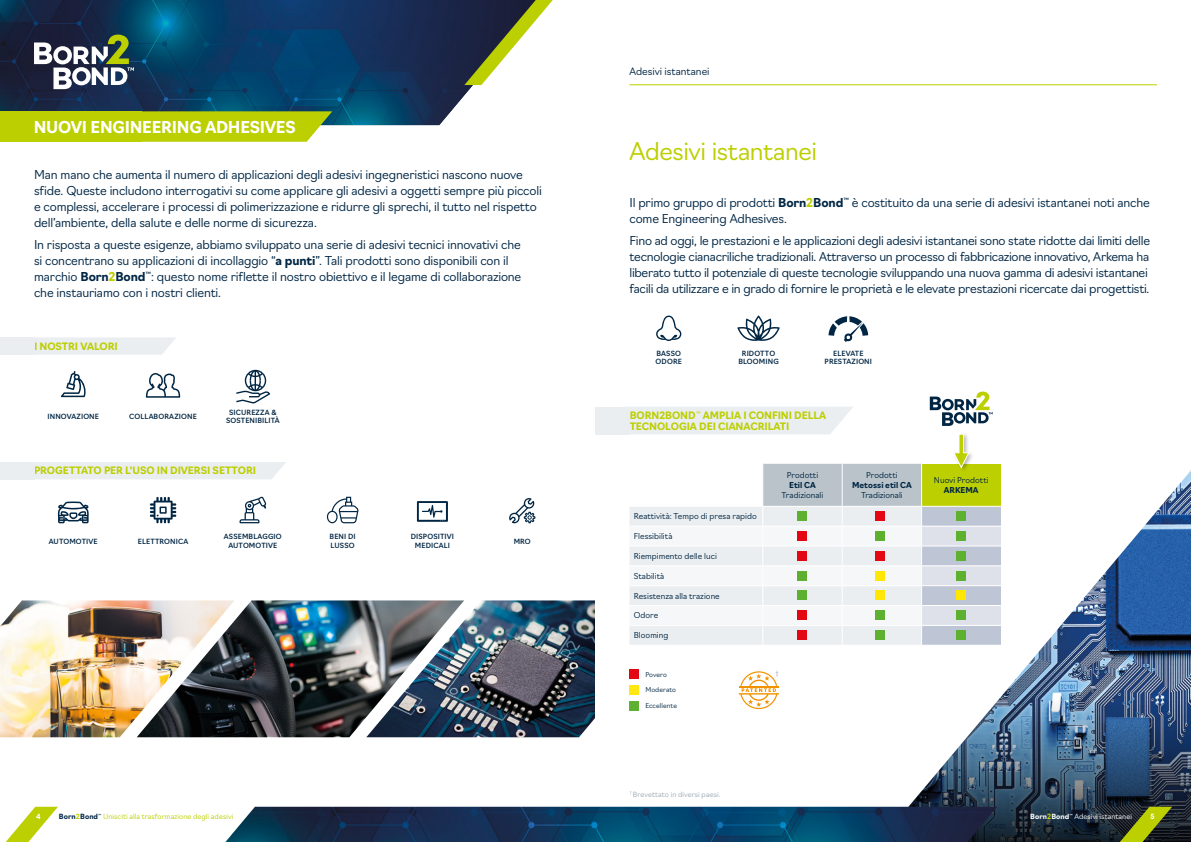
<style>
.page{position:relative;width:1191px;height:842px;background:#fff}
.page>*{position:absolute;margin:0;border:0;box-sizing:border-box;transform-origin:0 0}
.t1{font:300 24px "Navigo";letter-spacing:-.015em;color:#bccf00}
.t2{font:700 16px "Navigo";letter-spacing:-.015em;color:#fff}
.t3{font:300 12px/16px "Navigo";letter-spacing:-.015em;color:#002644}
.t4{font:700 10px/11px "Navigo";letter-spacing:-.005em;color:#bccf00}
.t5{font:300 10px "Navigo";letter-spacing:-.005em;color:#002644}
.t6{font:300 8px "Navigo";letter-spacing:.005em;color:#002644}
.t7{font:700 8px "Navigo";letter-spacing:.005em;color:#002644}
.t8{font:500 7px/8.5px "Navigo";letter-spacing:.015em;color:#002644;text-align:center}
.t9{font:300 7px "Navigo";letter-spacing:.01em;color:#bccf00}
.t10{font:300 7px "Navigo";letter-spacing:.01em;color:#9da9b1}
.t11{font:300 7px "Navigo";letter-spacing:.01em;color:#fff}
.t12{font:700 7px "Navigo";color:#fff}
.t13{font:300 6.5px "Navigo";letter-spacing:.01em;color:#002644}
.s1{font-weight:700}
.s2{font-weight:700;color:#bccf00}
.s3{font-weight:700;color:#002644}
</style>
<div class="page">
<img style="left:1001px;top:470px;width:190px;height:226px">
<img style="left:871px;top:696px;width:320px;height:146px">
<img style="left:225px;top:807px;width:772px;height:35px">
<img style="left:0;top:0;width:481px;height:125px">
<svg style="left:464px;top:0;width:89px;height:85px"></svg>
<img style="left:0;top:600px;width:137px;height:137px">
<img style="left:137px;top:600px;width:229px;height:137px">
<img style="left:366px;top:600px;width:229px;height:137px">
<hr style="left:629px;top:85px;width:528px;height:1px;background:#bccf00">
<svg style="left:142px;top:111px;width:190px;height:31px;background:#bbce11"></svg>
<div style="left:0;top:111px;width:142px;height:31px;background:#bccf00"></div>
<svg style="left:656px;top:316px;width:25px;height:25px"></svg>
<svg style="left:737px;top:315px;width:43px;height:26px"></svg>
<svg style="left:828px;top:316px;width:40px;height:26px"></svg>
<div style="left:629px;top:685px;width:9px;height:9px;background:#ffe70f"></div>
<div style="left:629px;top:669px;width:9px;height:9px;background:#e30613"></div>
<div style="left:629px;top:701px;width:9px;height:9px;background:#5eb130"></div>
<div style="left:34px;top:462px;width:252px;height:17px;background:#ebeef0"></div>
<div style="left:0;top:462px;width:34px;height:17px;background:#ebeef0"></div>
<svg style="left:61px;top:371px;width:25px;height:26px"></svg>
<svg style="left:146px;top:373px;width:34px;height:25px"></svg>
<svg style="left:236px;top:370px;width:35px;height:33px"></svg>
<div style="left:245px;top:370px;width:21px;height:21px;border:1px solid #002644;border-radius:50%"></div>
<div style="left:34px;top:337px;width:142px;height:18px;background:#ebeef0"></div>
<div style="left:0;top:337px;width:34px;height:18px;background:#ebeef0"></div>
<div style="left:595px;top:407px;width:34px;height:27px;background:#ebeef0"></div>
<svg style="left:739px;top:671px;width:40px;height:38px"></svg>
<svg style="left:509px;top:498px;width:26px;height:25px"></svg>
<svg style="left:327px;top:497px;width:31px;height:26px"></svg>
<svg style="left:239px;top:497px;width:27px;height:26px"></svg>
<svg style="left:58px;top:501px;width:31px;height:22px"></svg>
<svg style="left:150px;top:497px;width:26px;height:26px"></svg>
<svg style="left:417px;top:501px;width:31px;height:21px"></svg>
<svg style="left:34px;top:35px;width:100px;height:54px"></svg>
<svg style="left:601px;top:392px;width:400px;height:253px"></svg>
<svg style="left:1112px;top:807px;width:60px;height:35px;background:#586319"></svg>
<svg style="left:5px;top:807px;width:53px;height:35px"></svg>
<h2 class="t2" style="left:34px;top:114px;width:263px">NUOVI ENGINEERING ADHESIVES</h2>
<p class="t3" style="left:34px;top:166px;width:509px">Man mano che aumenta il numero di applicazioni degli adesivi ingegneristici nascono nuove sfide. Queste includono interrogativi su come applicare gli adesivi a oggetti sempre più piccoli e complessi, accelerare i processi di polimerizzazione e ridurre gli sprechi, il tutto nel rispetto dell’ambiente, della salute e delle norme di sicurezza.</p>
<p class="t3" style="left:34px;top:235px;width:489px">In risposta a queste esigenze, abbiamo sviluppato una serie di adesivi tecnici innovativi che si concentrano su applicazioni di incollaggio “<span class="s1">a punti</span>”. Tali prodotti sono disponibili con il marchio <span class="s1">Born</span><span class="s2">2</span><span class="s1">Bond</span><sup>™</sup>: questo nome riflette il nostro obiettivo e il legame di collaborazione che instauriamo con i nostri clienti.</p>
<p class="t4" style="left:34px;top:340px;width:85px">I NOSTRI VALORI</p>
<p class="t8" style="left:47px;top:412px;width:53px">INNOVAZIONE</p>
<p class="t8" style="left:129px;top:412px;width:69px">COLLABORAZIONE</p>
<p class="t8" style="left:226px;top:407px;width:55px">SICUREZZA &amp;<br>SOSTENIBILITÀ</p>
<p class="t4" style="left:34px;top:464px;width:223px">PROGETTATO PER L’USO IN DIVERSI SETTORI</p>
<p class="t8" style="left:49px;top:536px;width:50px">AUTOMOTIVE</p>
<p class="t8" style="left:138px;top:536px;width:52px">ELETTRONICA</p>
<p class="t8" style="left:411px;top:532px;width:45px">DISPOSITIVI<br>MEDICALI</p>
<p class="t8" style="left:224px;top:532px;width:59px">ASSEMBLAGGIO<br>AUTOMOTIVE</p>
<p class="t8" style="left:329px;top:532px;width:28px;text-align:left">BENI DI<br>LUSSO</p>
<p class="t8" style="left:514px;top:536px;width:19px">MRO</p>
<p class="t5" style="left:629px;top:64px;width:82px">Adesivi istantanei</p>
<h1 class="t1" style="left:629px;top:132px;width:189px">Adesivi istantanei</h1>
<p class="t3" style="left:629px;top:194px;width:522px">Il primo gruppo di prodotti <span class="s1">Born</span><span class="s2">2</span><span class="s1">Bond</span><sup>™</sup> è costituito da una serie di adesivi istantanei noti anche come Engineering Adhesives.</p>
<p class="t3" style="left:629px;top:232px;width:522px">Fino ad oggi, le prestazioni e le applicazioni degli adesivi istantanei sono state ridotte dai limiti delle tecnologie cianacriliche tradizionali. Attraverso un processo di fabbricazione innovativo, Arkema ha liberato tutto il potenziale di queste tecnologie sviluppando una nuova gamma di adesivi istantanei facili da utilizzare e in grado di fornire le proprietà e le elevate prestazioni ricercate dai progettisti.</p>
<p class="t8" style="left:655px;top:348px;width:28px;text-align:left">BASSO<br>ODORE</p>
<p class="t8" style="left:738px;top:348px;width:42px">RIDOTTO<br>BLOOMING</p>
<p class="t8" style="left:824px;top:348px;width:49px">ELEVATE<br>PRESTAZIONI</p>
<p class="t4" style="left:629px;top:409px;width:198px">BORN2BOND<sup>™</sup> AMPLIA I CONFINI DELLA<br>TECNOLOGIA DEI CIANACRILATI</p>
<p class="t6" style="left:634px;top:510px;width:124px">Reattività: Tempo di presa rapido</p>
<p class="t6" style="left:634px;top:530px;width:40px">Flessibilità</p>
<p class="t6" style="left:634px;top:550px;width:85px">Riempimento delle luci</p>
<p class="t6" style="left:634px;top:569px;width:32px">Stabilità</p>
<p class="t6" style="left:634px;top:589px;width:87px">Resistenza alla trazione</p>
<p class="t6" style="left:634px;top:609px;width:26px">Odore</p>
<p class="t6" style="left:634px;top:629px;width:36px">Blooming</p>
<p class="t13" style="left:645px;top:669px;width:23px">Povero</p>
<p class="t13" style="left:645px;top:685px;width:32px">Moderato</p>
<p class="t13" style="left:645px;top:701px;width:33px">Eccellente</p>
<p class="t6" style="left:786px;top:469px;width:33px">Prodotti</p>
<p class="t7" style="left:789px;top:479px;width:28px">Etil CA</p>
<p class="t6" style="left:781px;top:489px;width:43px">Tradizionali</p>
<p class="t10" style="left:775px;top:668px;width:5px">†</p>
<p class="t6" style="left:866px;top:469px;width:33px">Prodotti</p>
<p class="t7" style="left:852px;top:479px;width:61px">Metossi etil CA</p>
<p class="t6" style="left:861px;top:489px;width:43px">Tradizionali</p>
<p class="t6" style="left:934px;top:474px;width:56px">Nuovi Prodotti</p>
<p class="t7" style="left:944px;top:484px;width:36px">ARKEMA</p>
<p class="t10" style="left:630px;top:789px;width:92px"><sup>†</sup> Brevettato in diversi paesi.</p>
<p class="t12" style="left:36px;top:811px;width:6px">4</p>
<p class="t9" style="left:59px;top:811px;width:176px"><span class="s3">Born</span><span class="s1">2</span><span class="s3">Bond</span><sup>™</sup> Unisciti alla trasformazione degli adesivi</p>
<p class="t12" style="left:1150px;top:811px;width:6px">5</p>
<p class="t11" style="left:1030px;top:811px;width:103px"><span class="s1">Born</span><span class="s2">2</span><span class="s1">Bond</span><sup>™</sup> Adesivi istantanei</p>
</div>
